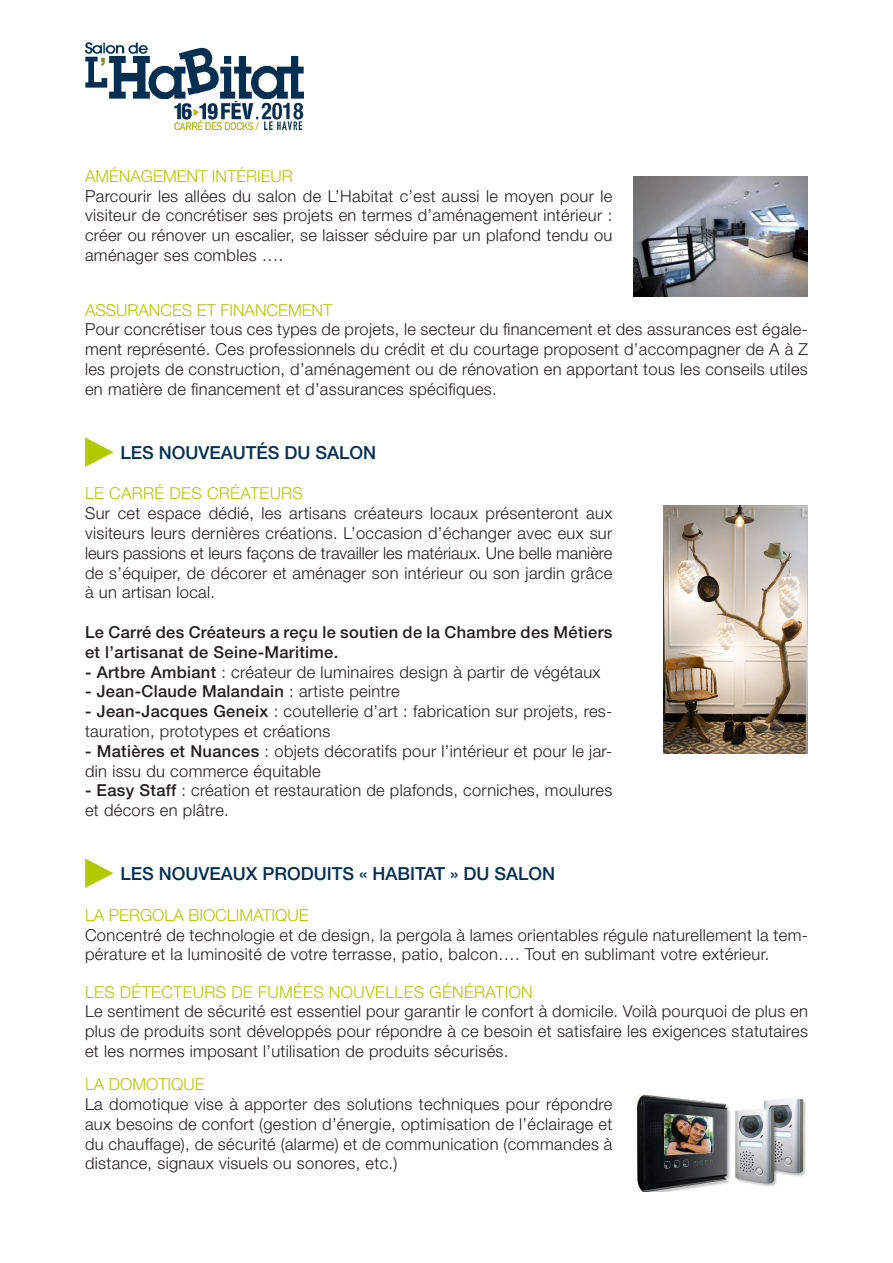
<style>
.page{position:relative;width:893px;height:1263px;background:#fff}
.page>*{position:absolute;margin:0;border:0;box-sizing:border-box;transform-origin:0 0}
.t1{font:500 18px "Helvetica Neue LT Std";color:#042f51}
.t2{font:300 16.5px/19.8px "Helvetica Neue LT Std";letter-spacing:.02em;color:#231f20;text-align:justify}
.t3{font:500 16.5px/19.8px "Helvetica Neue LT Std";letter-spacing:.02em;color:#231f20}
.t4{font:300 16.5px "Helvetica Neue LT Std";color:#b1ca00}
.t5{font:300 16.5px "Helvetica Neue LT Std";letter-spacing:.02em;color:#b1ca00}
.s1{font-weight:500}
.s2{font-weight:300}
</style>
<div class="page">
<img style="left:85px;top:43px;width:219px;height:55px">
<img style="left:174px;top:102px;width:130px;height:28px">
<img style="left:633px;top:177px;width:175px;height:120px">
<img style="left:85px;top:437px;width:28px;height:29px">
<img style="left:663px;top:505px;width:145px;height:248px">
<img style="left:85px;top:859px;width:28px;height:29px">
<img style="left:637px;top:1094px;width:169px;height:98px">
<p class="t4" style="left:85px;top:166px;width:209px">Aménagement intérieur</p>
<p class="t2" style="left:85px;top:186px;width:529px">Parcourir les allées du salon de L’Habitat c’est aussi le moyen pour le visiteur de concrétiser ses projets en termes d’aménagement intérieur : créer ou rénover un escalier, se laisser séduire par un plafond tendu ou aménager ses combles ….</p>
<p class="t4" style="left:85px;top:300px;width:76px">Assurance</p>
<p class="t4" style="left:182px;top:300px;width:85px">s et finance</p>
<p class="t4" style="left:288px;top:300px;width:46px">ment</p>
<p class="t2" style="left:85px;top:319px;width:724px">Pour concrétiser tous ces types de projets, le secteur du financement et des assurances est égale&shy;ment représenté. Ces professionnels du crédit et du courtage proposent d’accompagner de A à Z les projets de construction, d’aménagement ou de rénovation en apportant tous les conseils utiles en matière de financement et d’assurances spécifiques.</p>
<p class="t1" style="left:120px;top:442px;width:257px">Les nouveautés du salon</p>
<p class="t5" style="left:85px;top:483px;width:219px">Le Carré des c réateurs</p>
<p class="t2" style="left:85px;top:503px;width:529px">Sur cet espace dédié, les artisans créateurs locaux présenteront aux visiteurs leurs dernières créations. L’occasion d’échanger avec eux sur leurs passions et leurs façons de travailler les matériaux. Une belle manière de s’équiper, de décorer et aménager son intérieur ou son jardin grâce à un artisan local.</p>
<p class="t3" style="left:85px;top:622px;width:529px">Le Carré des Créateurs a reçu le soutien de la Chambre des Métiers et l’artisanat de Seine-Maritime.</p>
<p class="t2" style="left:85px;top:661px;width:517px"><span class="s1">- Artbre Ambiant</span> : créateur de luminaires design à partir de végétaux</p>
<p class="t3" style="left:85px;top:681px;width:316px">- Jean-Claude Malandain <span class="s2">: artiste peintre</span></p>
<p class="t2" style="left:85px;top:701px;width:529px"><span class="s1">- Jean-Jacques Geneix</span> : coutellerie d’art : fabrication sur projets, res&shy;tauration, prototypes et créations</p>
<p class="t2" style="left:85px;top:741px;width:529px"><span class="s1">- Matières et Nuances</span> : objets décoratifs pour l’intérieur et pour le jar&shy;din issu du commerce équitable</p>
<p class="t2" style="left:85px;top:780px;width:529px"><span class="s1">- Easy Staff</span> : création et restauration de plafonds, corniches, moulures et décors en plâtre.</p>
<p class="t1" style="left:120px;top:863px;width:436px">Les nouveaux produits « Habitat » du salon</p>
<p class="t4" style="left:85px;top:905px;width:223px">La pergola bioclimatique</p>
<p class="t2" style="left:85px;top:924px;width:724px">Concentré de technologie et de design, la pergola à lames orientables régule naturellement la tem&shy;pérature et la luminosité de votre terrasse, patio, balcon…. Tout en sublimant votre extérieur.</p>
<p class="t5" style="left:85px;top:982px;width:291px">Les détecteurs de fumées n ouvelle</p>
<p class="t5" style="left:414px;top:982px;width:118px">s gén ération</p>
<p class="t2" style="left:85px;top:1001px;width:724px">Le sentiment de sécurité est essentiel pour garantir le confort à domicile. Voilà pourquoi de plus en plus de produits sont développés pour répondre à ce besoin et satisfaire les exigences statutaires et les normes imposant l’utilisation de produits sécurisés.</p>
<p class="t4" style="left:85px;top:1074px;width:119px">La domotique</p>
<p class="t2" style="left:85px;top:1094px;width:529px">La domotique vise à apporter des solutions techniques pour répondre aux besoins de confort (gestion d’énergie, optimisation de l’éclairage et du chauffage), de sécurité (alarme) et de communication (commandes à distance, signaux visuels ou sonores, etc.)</p>
</div>
